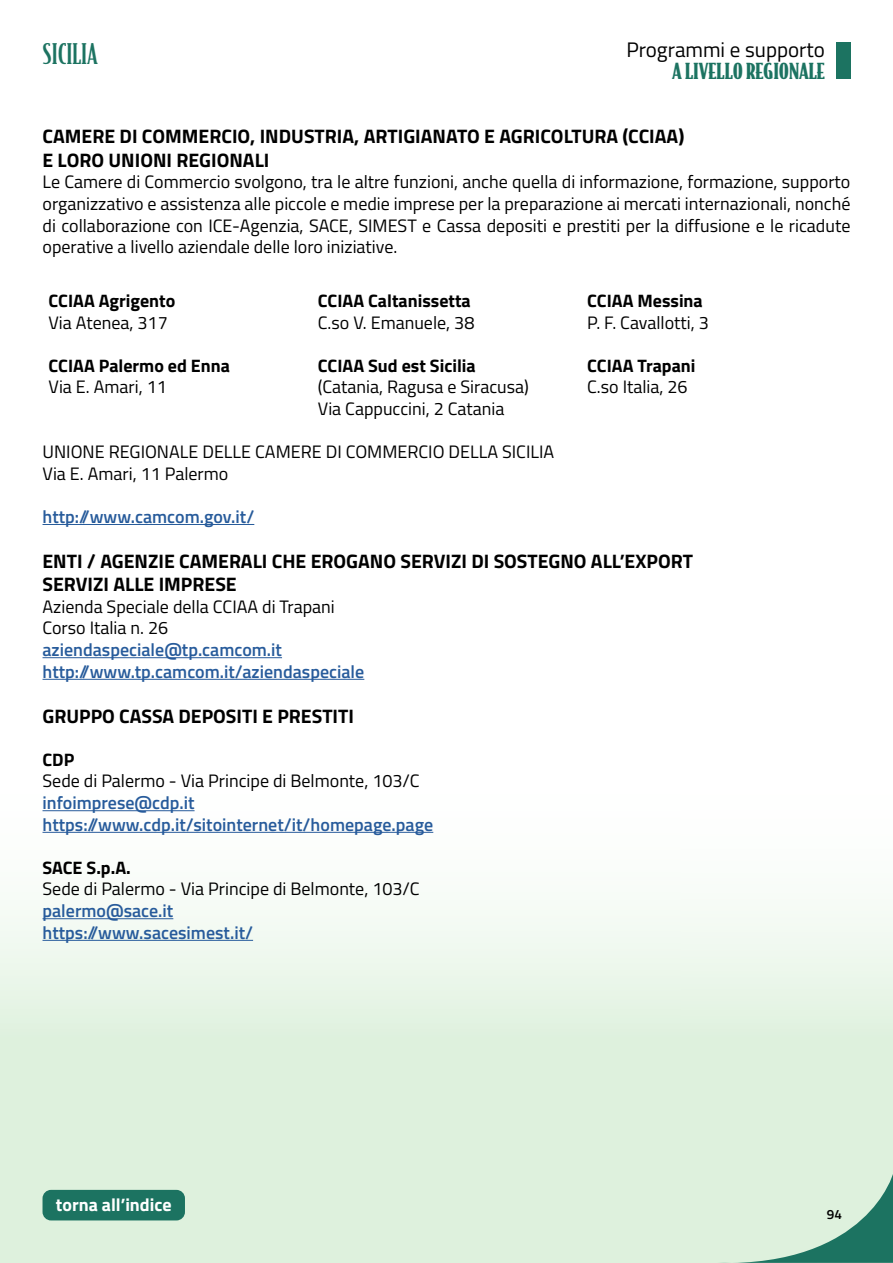
<style>
.page{position:relative;width:893px;height:1263px;background:#fff}
.page>*{position:absolute;margin:0;border:0;box-sizing:border-box;transform-origin:0 0}
.t1{font:500 27px "Bodega Serif";color:#1c7361}
.t2{font:21px "Titillium Web";color:#000}
.t3{font:900 21px "Bodega Serif";color:#1c7361}
.t4{font:700 19.5px/23.4px "Titillium Web";color:#000}
.t5{font:18px/21.6px "Titillium Web";color:#000}
.t6{font:600 18px/21.6px "Titillium Web";color:#275b9b}
.t7{font:700 18px "Titillium Web";color:#000}
.t8{font:700 18px "Titillium Web";color:#fff}
.t9{font:600 13.5px "Titillium Web";color:#000}
</style>
<div class="page">
<img style="left:0;top:657px;width:682px;height:606px">
<svg style="left:717px;top:1174px;width:176px;height:89px;background:#b1d3c0"></svg>
<div style="left:836px;top:43px;width:14px;height:36px;background:#1c7361"></div>
<div style="left:43px;top:1190px;width:142px;height:30px;background:#1c7361;border-radius:9px"></div>
<hr style="left:43px;top:524px;width:211px;height:1px;background:#275b9b">
<hr style="left:43px;top:657px;width:239px;height:1px;background:#275b9b">
<hr style="left:43px;top:679px;width:321px;height:1px;background:#275b9b">
<hr style="left:43px;top:810px;width:152px;height:1px;background:#275b9b">
<hr style="left:43px;top:832px;width:390px;height:1px;background:#275b9b">
<hr style="left:43px;top:918px;width:130px;height:1px;background:#275b9b">
<hr style="left:43px;top:940px;width:210px;height:1px;background:#275b9b">
<h1 class="t1" style="left:43px;top:37px;width:57px">SICILIA</h1>
<p class="t2" style="left:626px;top:34px;width:200px">Programmi e supporto</p>
<p class="t3" style="left:672px;top:57px;width:154px">A LIVELLO REGIONALE</p>
<p class="t4" style="left:43px;top:124px;width:643px">CAMERE DI COMMERCIO, INDUSTRIA, ARTIGIANATO E AGRICOLTURA (CCIAA)<br>E LORO UNIONI REGIONALI</p>
<p class="t5" style="left:43px;top:170px;width:809px;text-align:justify">Le Camere di Commercio svolgono, tra le altre funzioni, anche quella di informazione, formazione, supporto organizzativo e assistenza alle piccole e medie imprese per la preparazione ai mercati internazionali, nonché di collaborazione con ICE-Agenzia, SACE, SIMEST e Cassa depositi e prestiti per la diffusione e le ricadute operative a livello aziendale delle loro iniziative.</p>
<p class="t7" style="left:49px;top:287px;width:128px">CCIAA Agrigento</p>
<p class="t5" style="left:49px;top:311px;width:121px">Via Atenea, 317</p>
<p class="t7" style="left:318px;top:287px;width:154px">CCIAA Caltanissetta</p>
<p class="t5" style="left:318px;top:311px;width:158px">C.so V. Emanuele, 38</p>
<p class="t7" style="left:587px;top:287px;width:117px">CCIAA Messina</p>
<p class="t5" style="left:587px;top:311px;width:123px">P. F. Cavallotti, 3</p>
<p class="t7" style="left:49px;top:351px;width:183px">CCIAA Palermo ed Enna</p>
<p class="t5" style="left:49px;top:375px;width:120px">Via E. Amari, 11</p>
<p class="t7" style="left:318px;top:351px;width:159px">CCIAA Sud est Sicilia</p>
<p class="t5" style="left:318px;top:375px;width:213px">(Catania, Ragusa e Siracusa)<br>Via Cappuccini, 2 Catania</p>
<p class="t7" style="left:587px;top:351px;width:110px">CCIAA Trapani</p>
<p class="t5" style="left:587px;top:375px;width:102px">C.so Italia, 26</p>
<p class="t5" style="left:43px;top:440px;width:513px">UNIONE REGIONALE DELLE CAMERE DI COMMERCIO DELLA SICILIA<br>Via E. Amari, 11 Palermo</p>
<p class="t6" style="left:43px;top:505px;width:213px">http://www.camcom.gov.it/</p>
<p class="t4" style="left:43px;top:548px;width:652px">ENTI / AGENZIE CAMERALI CHE EROGANO SERVIZI DI SOSTEGNO ALL’EXPORT<br>SERVIZI ALLE IMPRESE</p>
<p class="t5" style="left:43px;top:595px;width:294px">Azienda Speciale della CCIAA di Trapani<br>Corso Italia n. 26</p>
<p class="t6" style="left:43px;top:638px;width:323px">aziendaspeciale@tp.camcom.it http://www.tp.camcom.it/aziendaspeciale</p>
<p class="t4" style="left:43px;top:703px;width:313px">GRUPPO CASSA DEPOSITI E PRESTITI</p>
<p class="t7" style="left:43px;top:746px;width:33px">CDP</p>
<p class="t5" style="left:43px;top:769px;width:379px">Sede di Palermo - Via Principe di Belmonte, 103/C</p>
<p class="t6" style="left:43px;top:791px;width:392px">infoimprese@cdp.it https://www.cdp.it/sitointernet/it/homepage.page</p>
<p class="t7" style="left:43px;top:854px;width:90px">SACE S.p.A.</p>
<p class="t5" style="left:43px;top:877px;width:379px">Sede di Palermo - Via Principe di Belmonte, 103/C</p>
<p class="t6" style="left:43px;top:899px;width:212px">palermo@sace.it https://www.sacesimest.it/</p>
<p class="t8" style="left:56px;top:1191px;width:117px">torna all’indice</p>
<p class="t9" style="left:827px;top:1204px;width:17px">94</p>
</div>
